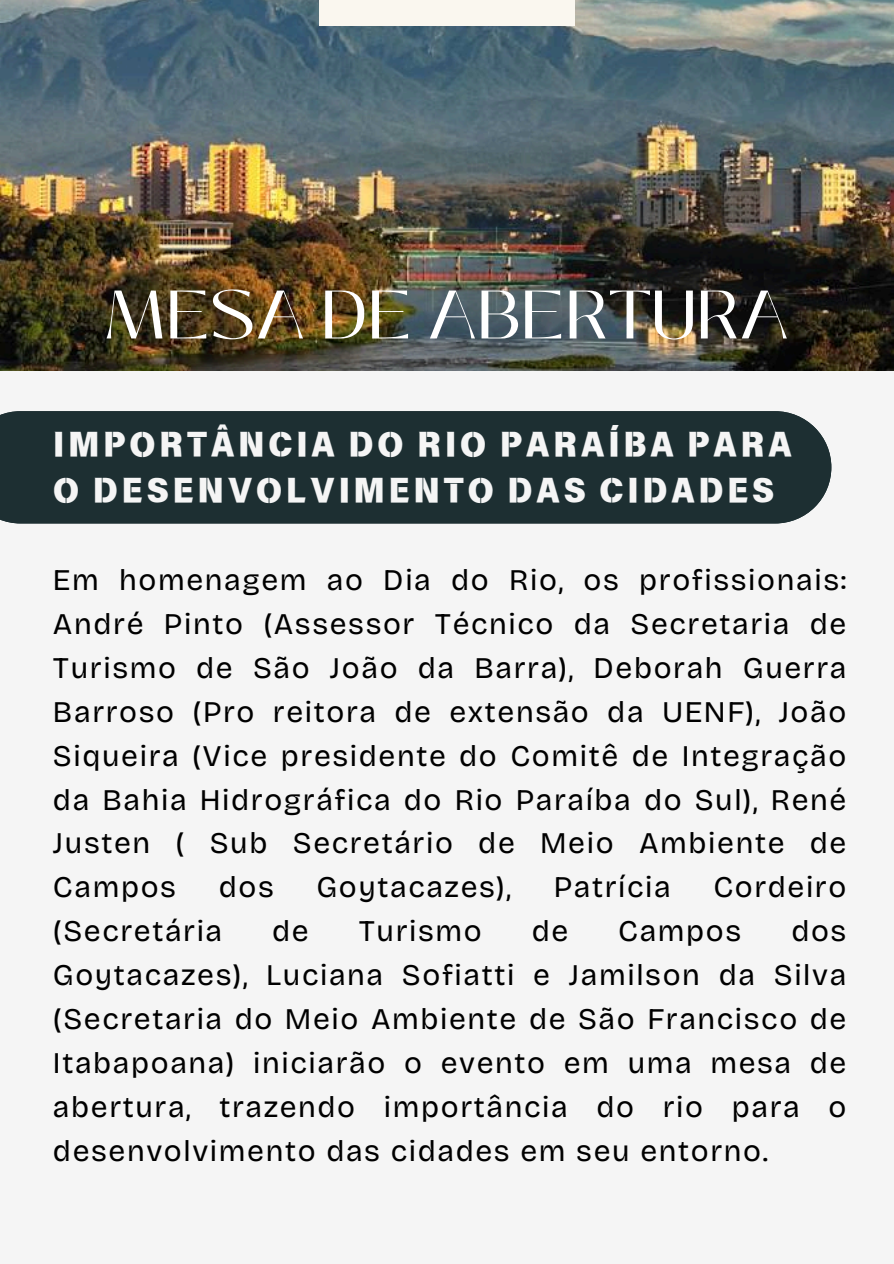
<style>
.page{position:relative;width:894px;height:1264px;background:#fff}
.page>*{position:absolute;margin:0;border:0;box-sizing:border-box;transform-origin:0 0}
.t1{font:68.25px "Black Mango";color:#fff}
.t2{font:33px/46.2px "Canva Title Bole Latin";letter-spacing:.1em;color:#f5f5f5}
.t3{font:30px/43.8px "Bricolage Grotesque";letter-spacing:.055em;color:#000;text-align:justify}
</style>
<div class="page">
<div style="left:0;top:0;width:893px;height:1263px;background:#f5f5f5"></div>
<img style="left:0;top:0;width:893px;height:370px">
<div style="left:0;top:411px;width:831px;height:112px;background:#1d2f32"></div>
<div style="left:319px;top:0;width:255px;height:26px;background:#faf7ef"></div>
<p class="t1" style="left:105px;top:263px;width:685px">MESA DE ABERTURA</p>
<h1 class="t2" style="left:53px;top:421px;width:740px">IMPORTÂNCIA DO RIO PARAÍBA PARA<br>O DESENVOLVIMENTO DAS CIDADES</h1>
<h2 class="t3" style="left:53px;top:558px;width:794px">Em homenagem ao Dia do Rio, os profissionais:<br>André Pinto (Assessor Técnico da Secretaria de Turismo de São João da Barra), Deborah Guerra Barroso (Pro reitora de extensão da UENF), João Siqueira (Vice presidente do Comitê de Integração da Bahia Hidrográfica do Rio Paraíba do Sul), René Justen ( Sub Secretário de Meio Ambiente de Campos</h2>
<h2 class="t3" style="left:219px;top:865px;width:57px">dos</h2>
<h2 class="t3" style="left:316px;top:865px;width:196px">Goytacazes),</h2>
<h2 class="t3" style="left:553px;top:865px;width:118px">Patrícia</h2>
<h2 class="t3" style="left:713px;top:865px;width:134px">Cordeiro</h2>
<h2 class="t3" style="left:53px;top:909px;width:171px">(Secretária</h2>
<h2 class="t3" style="left:272px;top:909px;width:38px">de</h2>
<h2 class="t3" style="left:358px;top:909px;width:124px">Turismo</h2>
<h2 class="t3" style="left:531px;top:909px;width:38px">de</h2>
<h2 class="t3" style="left:618px;top:909px;width:124px">Campos</h2>
<h2 class="t3" style="left:53px;top:909px;width:794px;text-indent:738px">dos Goytacazes), Luciana Sofiatti e Jamilson da Silva (Secretaria do Meio Ambiente de São Francisco de Itabapoana) iniciarão o evento em uma mesa de abertura, trazendo importância do rio para o desenvolvimento das cidades em seu entorno.</h2>
</div>
